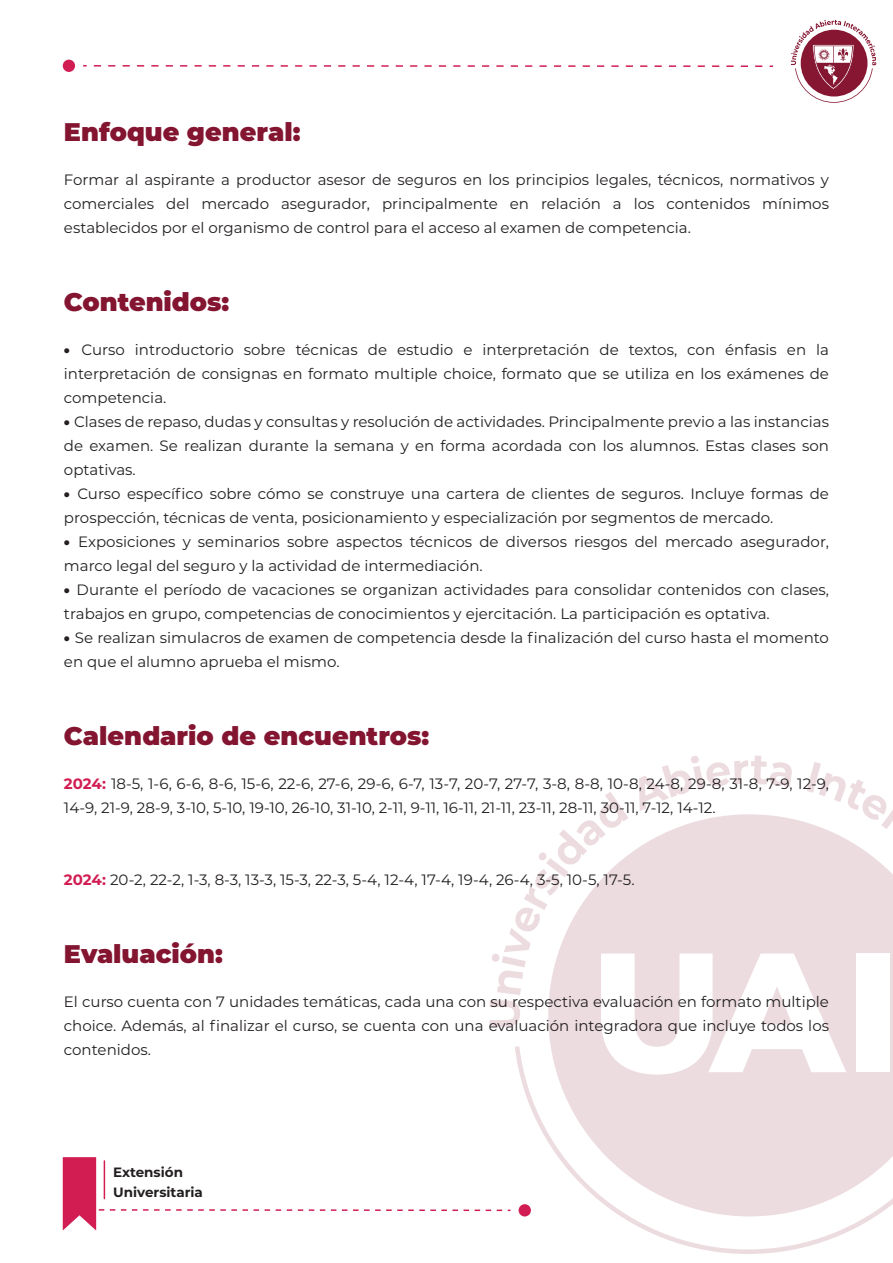
<style>
.page{position:relative;width:893px;height:1263px;background:#fff}
.page>*{position:absolute;margin:0;border:0;box-sizing:border-box;transform-origin:0 0}
.t1{font:900 25.5px "Montserrat";color:#831531}
.t2{font:15px/24px "Montserrat";color:#231f20}
.t3{font:700 13.5px/20.9px "Montserrat";color:#231f20}
.s1{font-weight:900}
.s2{font-weight:700;color:#d21d53}
</style>
<div class="page">
<svg style="left:94px;top:65px;width:679px;height:2px"></svg>
<div style="left:63px;top:60px;width:12px;height:12px;background:#d21d53;border-radius:50%"></div>
<svg style="left:62px;top:755px;width:831px;height:499px"></svg>
<div style="left:519px;top:1204px;width:12px;height:12px;background:#d21d53;border-radius:50%"></div>
<svg style="left:791px;top:20px;width:85px;height:83px"></svg>
<h1 class="t1" style="left:64px;top:113px;width:238px">Enfoque general:</h1>
<p class="t2" style="left:64px;top:167px;width:767px;text-align:justify">Formar al aspirante a productor asesor de seguros en los principios legales, técnicos, normativos y comerciales del mercado asegurador, principalmente en relación a los contenidos mínimos establecidos por el organismo de control para el acceso al examen de competencia.</p>
<h1 class="t1" style="left:64px;top:283px;width:167px">Contenidos:</h1>
<p class="t2" style="left:64px;top:337px;width:767px;text-align:justify"><span class="s1">•</span> Curso introductorio sobre técnicas de estudio e interpretación de textos, con énfasis en la interpretación de consignas en formato multiple choice, formato que se utiliza en los exámenes de competencia.</p>
<p class="t2" style="left:64px;top:409px;width:767px;text-align:justify"><span class="s1">•</span> Clases de repaso, dudas y consultas y resolución de actividades. Principalmente previo a las instancias de examen. Se realizan durante la semana y en forma acordada con los alumnos. Estas clases son optativas.</p>
<p class="t2" style="left:64px;top:481px;width:766px"><span class="s1">•</span> Curso específico sobre cómo se construye una cartera de clientes de seguros. Incluye formas de prospección, técnicas de venta, posicionamiento y especialización por segmentos de mercado.</p>
<p class="t2" style="left:64px;top:529px;width:767px"><span class="s1">•</span> Exposiciones y seminarios sobre aspectos técnicos de diversos riesgos del mercado asegurador, marco legal del seguro y la actividad de intermediación.</p>
<p class="t2" style="left:64px;top:577px;width:767px"><span class="s1">•</span> Durante el período de vacaciones se organizan actividades para consolidar contenidos con clases, trabajos en grupo, competencias de conocimientos y ejercitación. La participación es optativa.</p>
<p class="t2" style="left:64px;top:625px;width:767px"><span class="s1">•</span> Se realizan simulacros de examen de competencia desde la finalización del curso hasta el momento en que el alumno aprueba el mismo.</p>
<h1 class="t1" style="left:64px;top:717px;width:367px">Calendario de encuentros:</h1>
<p class="t2" style="left:64px;top:771px;width:766px"><span class="s2">2024:</span> 18-5, 1-6, 6-6, 8-6, 15-6, 22-6, 27-6, 29-6, 6-7, 13-7, 20-7, 27-7, 3-8, 8-8, 10-8, 24-8, 29-8, 31-8, 7-9, 12-9,<br>14-9, 21-9, 28-9, 3-10, 5-10, 19-10, 26-10, 31-10, 2-11, 9-11, 16-11, 21-11, 23-11, 28-11, 30-11, 7-12, 14-12.</p>
<p class="t2" style="left:64px;top:867px;width:572px"><span class="s2">2024:</span> 20-2, 22-2, 1-3, 8-3, 13-3, 15-3, 22-3, 5-4, 12-4, 17-4, 19-4, 26-4, 3-5, 10-5, 17-5.</p>
<h1 class="t1" style="left:64px;top:934px;width:160px">Evaluación:</h1>
<p class="t2" style="left:64px;top:989px;width:767px;text-align:justify">El curso cuenta con 7 unidades temáticas, cada una con su respectiva evaluación en formato multiple choice. Además, al finalizar el curso, se cuenta con una evaluación integradora que incluye todos los contenidos.</p>
<p class="t3" style="left:113px;top:1160px;width:91px">Extensión<br>Universitaria</p>
</div>
